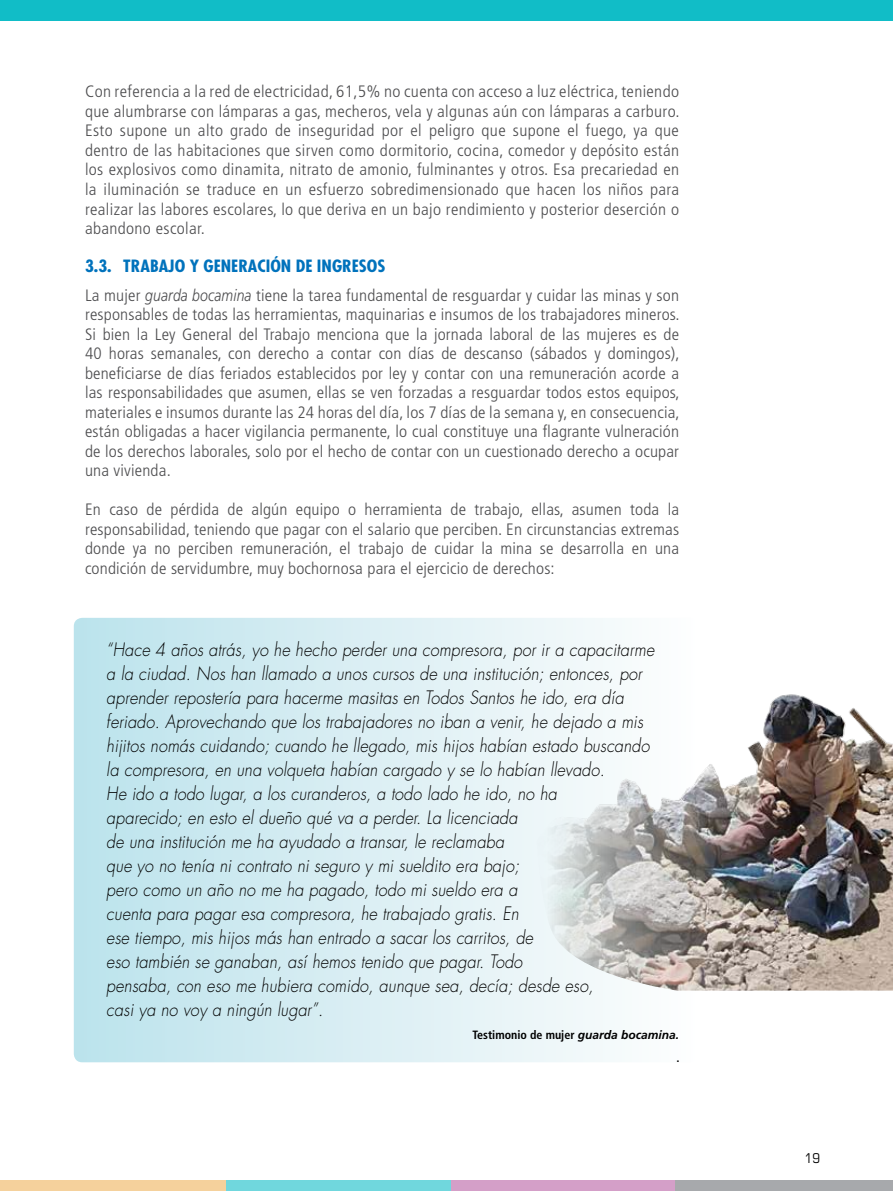
<style>
.page{position:relative;width:893px;height:1191px;background:#fff}
.page>*{position:absolute;margin:0;border:0;box-sizing:border-box;transform-origin:0 0}
.t1{font:italic 300 18px/24px "Futura Std";letter-spacing:.01em;color:#000;scale:.9 1}
.t2{font:300 condensed 16.5px/19.5px "Frutiger LT Std";letter-spacing:.01em;color:#4d4d4f;text-align:justify;scale:1.05 1}
.t3{font:700 condensed 16.5px "Futura Std";color:#0072bc;scale:1.1 1}
.t4{font:condensed 13.5px "Eurostile LT Std";color:#000}
.t5{font:700 condensed 12px/23px "Frutiger LT Std";color:#000;text-align:right}
.s1{font-style:italic;font-stretch:normal}
</style>
<div class="page">
<div style="left:0;top:1180px;width:227px;height:11px;background:#f5d19c"></div>
<div style="left:227px;top:1180px;width:226px;height:11px;background:#70d7dd"></div>
<div style="left:452px;top:1180px;width:226px;height:11px;background:#d49fc8"></div>
<div style="left:675px;top:1180px;width:218px;height:11px;background:#a7a9ac"></div>
<div style="left:0;top:0;width:893px;height:21px;background:#11bdc7"></div>
<div style="left:74px;top:618px;width:623px;height:444px;background:linear-gradient(to right,#bbe2ec,#fefdfd);border-radius:9px"></div>
<img style="left:536px;top:691px;width:357px;height:299px">
<p class="t2" style="left:85px;top:82px;width:568px">Con referencia a la red de electricidad, 61,5% no cuenta con acceso a luz eléctrica, teniendo que alumbrarse con lámparas a gas, mecheros, vela y algunas aún con lámparas a carburo.<br>Esto supone un alto grado de inseguridad por el peligro que supone el fuego, ya que dentro de las habitaciones que sirven como dormitorio, cocina, comedor y depósito están los explosivos como dinamita, nitrato de amonio, fulminantes y otros. Esa precariedad en la iluminación se traduce en un esfuerzo sobredimensionado que hacen los niños para realizar las labores escolares, lo que deriva en un bajo rendimiento y posterior deserción o abandono escolar.</p>
<p class="t3" style="left:85px;top:256px;width:275px">3.3. TRABAJO Y GENERACIÓN DE INGRESOS</p>
<p class="t2" style="left:85px;top:285px;width:568px">La mujer <span class="s1">guarda bocamina</span> tiene la tarea fundamental de resguardar y cuidar las minas y son responsables de todas las herramientas, maquinarias e insumos de los trabajadores mineros.<br>Si bien la Ley General del Trabajo menciona que la jornada laboral de las mujeres es de 40 horas semanales, con derecho a contar con días de descanso (sábados y domingos), beneficiarse de días feriados establecidos por ley y contar con una remuneración acorde a las responsabilidades que asumen, ellas se ven forzadas a resguardar todos estos equipos, materiales e insumos durante las 24 horas del día, los 7 días de la semana y, en consecuencia, están obligadas a hacer vigilancia permanente, lo cual constituye una flagrante vulneración de los derechos laborales, solo por el hecho de contar con un cuestionado derecho a ocupar una vivienda.</p>
<p class="t2" style="left:85px;top:500px;width:567px">En caso de pérdida de algún equipo o herramienta de trabajo, ellas, asumen toda la responsabilidad, teniendo que pagar con el salario que perciben. En circunstancias extremas donde ya no perciben remuneración, el trabajo de cuidar la mina se desarrolla en una condición de servidumbre, muy bochornosa para el ejercicio de derechos:</p>
<p class="t1" style="left:106px;top:638px;width:610px">“Hace 4 años atrás, yo he hecho perder una compresora, por ir a capacitarme a la ciudad. Nos han llamado a unos cursos de una institución; entonces, por aprender repostería para hacerme masitas en Todos Santos he ido, era día feriado. Aprovechando que los trabajadores no iban a venir, he dejado a mis hijitos nomás cuidando; cuando he llegado, mis hijos habían estado buscando la compresora, en una volqueta habían cargado y se lo habían llevado.<br>He ido a todo lugar, a los curanderos, a todo lado he ido, no ha<br>aparecido; en esto el dueño qué va a perder. La licenciada<br>de una institución me ha ayudado a transar, le reclamaba<br>que yo no tenía ni contrato ni seguro y mi sueldito era bajo;<br>pero como un año no me ha pagado, todo mi sueldo era a<br>cuenta para pagar esa compresora, he trabajado gratis. En<br>ese tiempo, mis hijos más han entrado a sacar los carritos, de<br>eso también se ganaban, así hemos tenido que pagar. Todo<br>pensaba, con eso me hubiera comido, aunque sea, decía; desde eso,<br>casi ya no voy a ningún lugar”.</p>
<p class="t5" style="left:472px;top:1023px;width:209px">Testimonio de mujer <span class="s1">guarda bocamina. </span>.</p>
<p class="t4" style="left:805px;top:1150px;width:17px">19</p>
</div>
